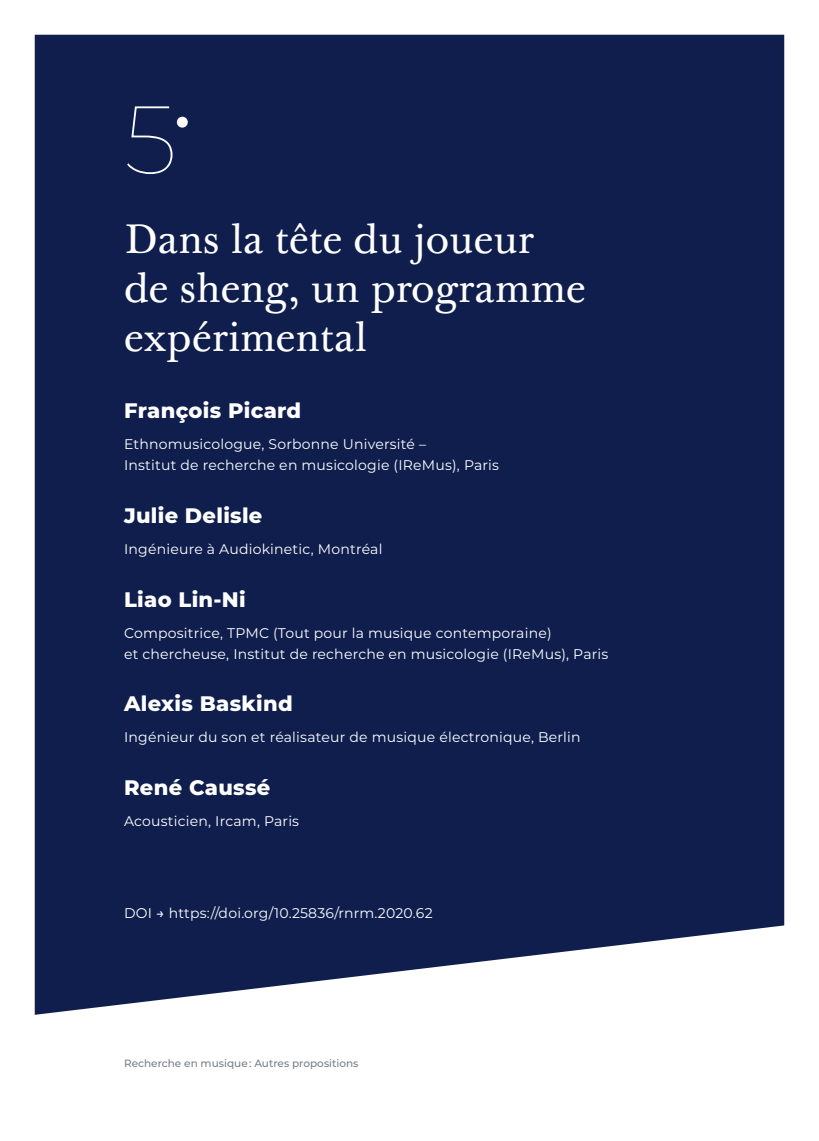
<style>
.page{position:relative;width:819px;height:1141px;background:#fff}
.page>*{position:absolute;margin:0;border:0;box-sizing:border-box;transform-origin:0 0}
._11_chiffre{font:100 96.25px "Montserrat";color:#fff}
._12_titre_blanc_alt{font:40.25px/49px "Baskerville 10 Pro";color:#fff}
._13_auteur_blanc{font:800 21px "Montserrat";letter-spacing:.015em;color:#fff}
._15_grade_blanc{font:14px/21px "Montserrat";letter-spacing:.015em;color:#fff}
.t1{font:500 10.5px "Montserrat";color:#797f84}
.s1{font-weight:500}
</style>
<div class="page">
<div style="left:35px;top:35px;width:749px;height:980px;background:#0f1e4d"></div>
<svg style="left:177px;top:117px;width:11px;height:11px"></svg>
<p class="_11_chiffre" style="left:124px;top:76px;width:54px">5</p>
<p class="_12_titre_blanc_alt" style="left:124px;top:217px;width:463px">Dans la tête du joueur de sheng, un programme expérimental</p>
<p class="_13_auteur_blanc" style="left:124px;top:395px;width:179px">François Picard</p>
<p class="_15_grade_blanc" style="left:124px;top:433px;width:376px">Ethnomusicologue, Sorbonne Université –<br>Institut de recherche en musicologie (IReMus), Paris</p>
<p class="_13_auteur_blanc" style="left:124px;top:500px;width:140px">Julie Delisle</p>
<p class="_15_grade_blanc" style="left:124px;top:538px;width:260px">Ingénieure à Audiokinetic, Montréal</p>
<p class="_13_auteur_blanc" style="left:124px;top:584px;width:123px">Liao Lin-Ni</p>
<p class="_15_grade_blanc" style="left:124px;top:622px;width:486px">Compositrice, TPMC (Tout pour la musique contemporaine)<br>et chercheuse, Institut de recherche en musicologie (IReMus), Paris</p>
<p class="_13_auteur_blanc" style="left:124px;top:689px;width:170px">Alexis Baskind</p>
<p class="_15_grade_blanc" style="left:124px;top:726px;width:458px">Ingénieur du son et réalisateur de musique électronique, Berlin</p>
<p class="_13_auteur_blanc" style="left:124px;top:772px;width:148px">René Caussé</p>
<p class="_15_grade_blanc" style="left:124px;top:810px;width:176px">Acousticien, Ircam, Paris</p>
<p class="_15_grade_blanc" style="left:124px;top:902px;width:310px">DOI <span class="s1">→</span> https://doi.org/10.25836/rnrm.2020.62</p>
<p class="t1" style="left:124px;top:1055px;width:236px">Recherche en musique : Autres propositions</p>
</div>
